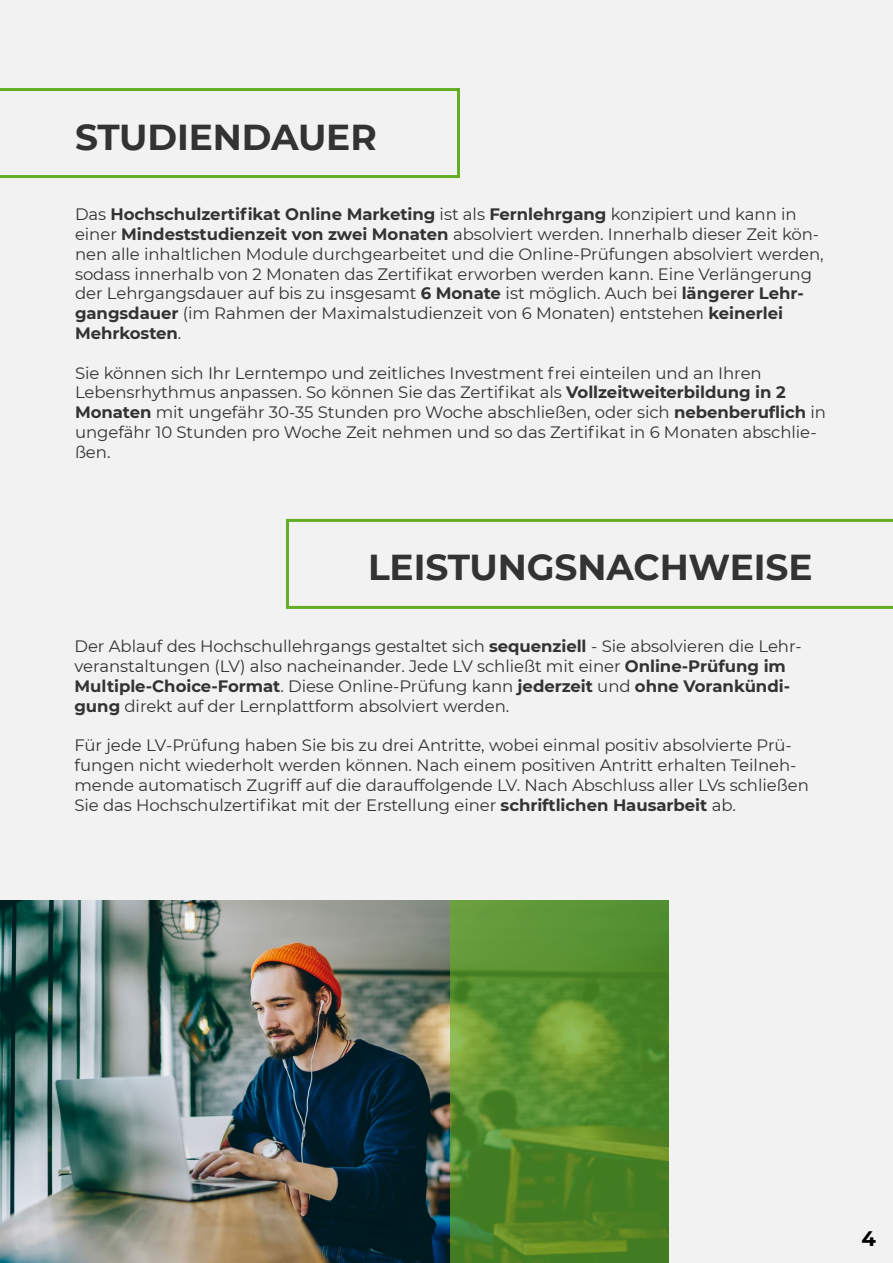
<style>
.page{position:relative;width:893px;height:1263px;background:#f2f2f2}
.page>*{position:absolute;margin:0;border:0;box-sizing:border-box;transform-origin:0 0}
.t1{font:700 36px "Montserrat";letter-spacing:-.005em;color:#333}
.t2{font:700 21px "Montserrat";color:#000}
.t3{font:16.5px/19.8px "Montserrat";letter-spacing:-.005em;color:#333}
.s1{font-weight:700}
</style>
<div class="page">
<svg style="left:0;top:88px;width:460px;height:90px"></svg>
<svg style="left:286px;top:519px;width:607px;height:90px"></svg>
<img style="left:0;top:900px;width:450px;height:363px">
<svg style="left:450px;top:900px;width:219px;height:363px;background:#568c2c"></svg>
<h1 class="t1" style="left:75px;top:111px;width:303px">STUDIENDAUER</h1>
<p class="t3" style="left:75px;top:204px;width:750px">Das <span class="s1">Hochschulzertifikat Online Marketing</span> ist als <span class="s1">Fernlehrgang</span> konzipiert und kann in einer <span class="s1">Mindeststudienzeit von zwei Monaten</span> absolviert werden. Innerhalb dieser Zeit kön&shy;nen alle inhaltlichen Module durchgearbeitet und die Online-Prüfungen absolviert werden, sodass innerhalb von 2 Monaten das Zertifikat erworben werden kann. Eine Verlängerung der Lehrgangsdauer auf bis zu insgesamt <span class="s1">6 Monate</span> ist möglich. Auch bei <span class="s1">längerer Lehr&shy;gangsdauer</span> (im Rahmen der Maximalstudienzeit von 6 Monaten) entstehen <span class="s1">keinerlei Mehrkosten</span>.</p>
<p class="t3" style="left:75px;top:362px;width:752px">Sie können sich Ihr Lerntempo und zeitliches Investment frei einteilen und an Ihren Lebensrhythmus anpassen. So können Sie das Zertifikat als <span class="s1">Vollzeitweiterbildung in 2<br>Monaten</span> mit ungefähr 30-35 Stunden pro Woche abschließen, oder sich <span class="s1">nebenberuflich</span> in ungefähr 10 Stunden pro Woche Zeit nehmen und so das Zertifikat in 6 Monaten abschlie&shy;ßen.</p>
<h1 class="t1" style="left:368px;top:541px;width:446px">LEISTUNGSNACHWEISE</h1>
<p class="t3" style="left:74px;top:636px;width:729px">Der Ablauf des Hochschullehrgangs gestaltet sich <span class="s1">sequenziell</span> - Sie absolvieren die Lehr&shy;veranstaltungen (LV) also nacheinander. Jede LV schließt mit einer <span class="s1">Online-Prüfung im Multiple-Choice-Format</span>. Diese Online-Prüfung kann <span class="s1">jederzeit</span> und <span class="s1">ohne Vorankündi&shy;gung</span> direkt auf der Lernplattform absolviert werden.</p>
<p class="t3" style="left:74px;top:735px;width:736px">Für jede LV-Prüfung haben Sie bis zu drei Antritte, wobei einmal positiv absolvierte Prü&shy;fungen nicht wiederholt werden können. Nach einem positiven Antritt erhalten Teilneh&shy;mende automatisch Zugriff auf die darauffolgende LV. Nach Abschluss aller LVs schließen Sie das Hochschulzertifikat mit der Erstellung einer <span class="s1">schriftlichen Hausarbeit</span> ab.</p>
<p class="t2" style="left:861px;top:1223px;width:16px">4</p>
</div>
